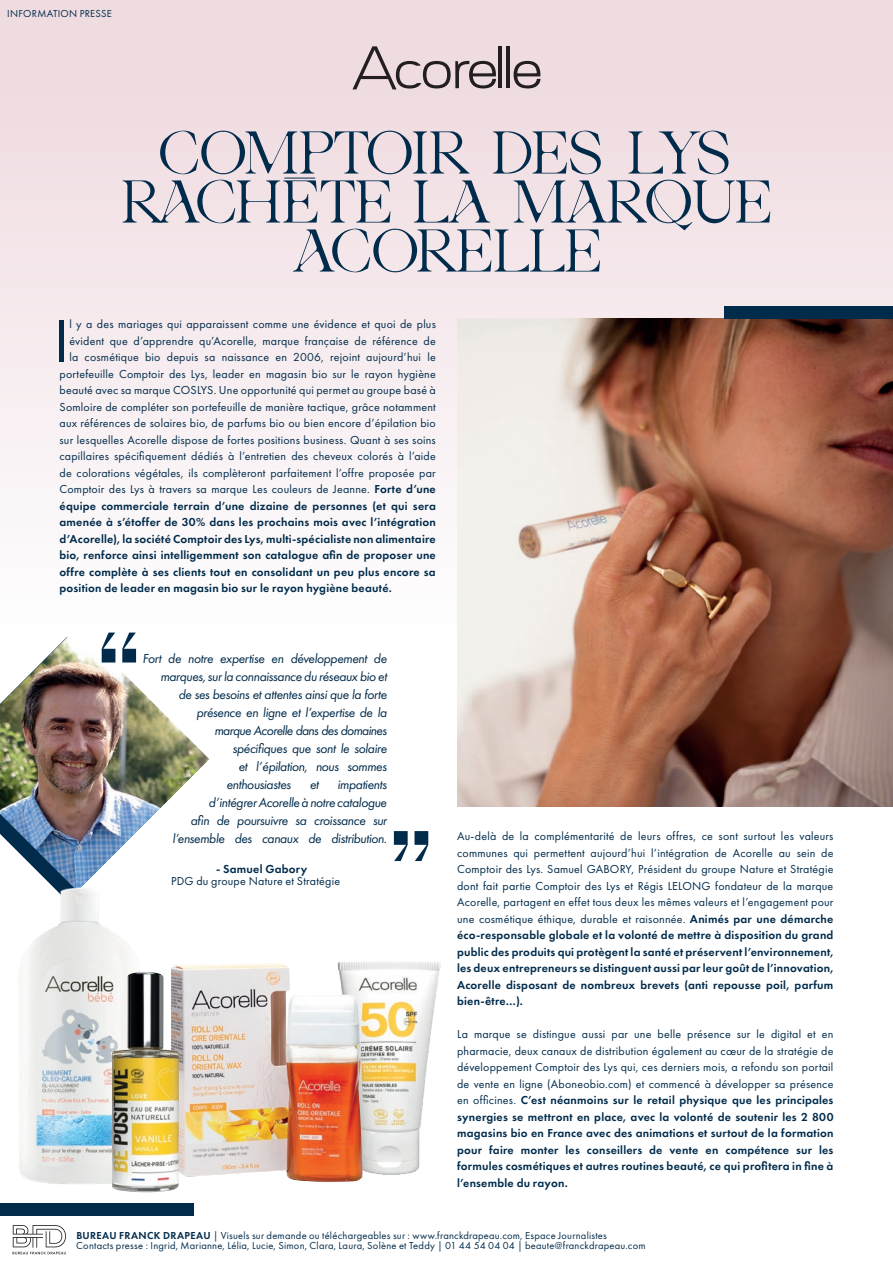
<style>
.page{position:relative;width:893px;height:1263px;background:#fff}
.page>*{position:absolute;margin:0;border:0;box-sizing:border-box;transform-origin:0 0}
.t1{font:61.5px "Futura PT";color:#002b4b}
.t2{font:54.45px/49.1px "Ade Display";letter-spacing:-.005em;color:#002b4b;text-align:center}
.t3{font:italic 13.5px/18px "Futura PT";letter-spacing:-.03em;color:#002b4b;text-align:right}
.t4{font:italic 13.5px "Futura PT";letter-spacing:-.05em;color:#002b4b}
.t5{font:12px/16.5px "Futura PT";letter-spacing:.015em;color:#002b4b;text-align:justify}
.t6{font:600 12px/16.5px "Futura PT";letter-spacing:.02em;color:#002b4b;text-align:justify}
.t7{font:10.5px/10.5px "Futura PT";letter-spacing:.02em;color:#002b4b}
.s1{font-weight:600}
.s2{font-weight:400}
</style>
<div class="page">
<div style="left:0;top:0;width:893px;height:870px;background:linear-gradient(to bottom,#eedadf,#fff)"></div>
<img style="left:0;top:627px;width:209px;height:258px">
<svg style="left:352px;top:46px;width:144px;height:43px;background:#c3b3b7"></svg>
<hr style="left:498px;top:46px;width:4px;height:42px;background:#231f20">
<hr style="left:507px;top:46px;width:3px;height:42px;background:#231f20">
<svg style="left:514px;top:61px;width:27px;height:27px"></svg>
<svg style="left:102px;top:632px;width:34px;height:30px"></svg>
<svg style="left:394px;top:831px;width:34px;height:30px"></svg>
<img style="left:457px;top:319px;width:436px;height:487px">
<img style="left:338px;top:961px;width:103px;height:214px">
<img style="left:171px;top:963px;width:192px;height:219px">
<div style="left:725px;top:306px;width:168px;height:13px;background:#002b4b"></div>
<div style="left:0;top:1203px;width:194px;height:13px;background:#002b4b"></div>
<svg style="left:13px;top:1225px;width:53px;height:29px"></svg>
<img style="left:18px;top:885px;width:129px;height:308px">
<hr style="left:284px;top:178px;width:31px;height:1px;background:#002b4b">
<img style="left:112px;top:972px;width:67px;height:220px">
<p class="t7" style="left:7px;top:8px;width:106px">INFORMATION PRESSE</p>
<h2 class="t2" style="left:122px;top:131px;width:651px">COMPTOIR DES LYS<br>RACHETE LA MARQUE<br>ACORELLE</h2>
<h1 class="t1" style="left:54px;top:304px;width:17px">I</h1>
<p class="t5" style="left:69px;top:316px;width:368px">l y a des mariages qui apparaissent comme une évidence et quoi de plus</p>
<p class="t5" style="left:69px;top:332px;width:368px">évident que d’apprendre qu’Acorelle, marque française de référence de</p>
<p class="t5" style="left:69px;top:349px;width:368px">la cosmétique bio depuis sa naissance en 2006, rejoint aujourd’hui le</p>
<p class="t5" style="left:60px;top:365px;width:378px">portefeuille Comptoir des Lys, leader en magasin bio sur le rayon hygiène</p>
<p class="t5" style="left:60px;top:382px;width:378px">beauté avec sa marque COSLYS. Une opportunité qui permet au groupe basé à</p>
<p class="t5" style="left:60px;top:398px;width:378px">Somloire de compléter son portefeuille de manière tactique, grâce notamment</p>
<p class="t5" style="left:60px;top:415px;width:378px">aux références de solaires bio, de parfums bio ou bien encore d’épilation bio</p>
<p class="t5" style="left:60px;top:431px;width:378px">sur lesquelles Acorelle dispose de fortes positions business. Quant à ses soins</p>
<p class="t5" style="left:60px;top:448px;width:378px">capillaires spécifiquement dédiés à l’entretien des cheveux colorés à l’aide</p>
<p class="t5" style="left:60px;top:464px;width:378px">de colorations végétales, ils complèteront parfaitement l’offre proposée par</p>
<p class="t5" style="left:60px;top:481px;width:378px">Comptoir des Lys à travers sa marque Les couleurs de Jeanne. <span class="s1">Forte d’une</span></p>
<p class="t6" style="left:60px;top:497px;width:378px">équipe commerciale terrain d’une dizaine de personnes (et qui sera</p>
<p class="t6" style="left:60px;top:514px;width:378px">amenée à s’étoffer de 30% dans les prochains mois avec l’intégration</p>
<p class="t6" style="left:60px;top:530px;width:378px">d’Acorelle), la société Comptoir des Lys, multi-spécialiste non alimentaire</p>
<p class="t6" style="left:60px;top:547px;width:378px">bio, renforce ainsi intelligemment son catalogue afin de proposer une</p>
<p class="t6" style="left:60px;top:563px;width:378px">offre complète à ses clients tout en consolidant un peu plus encore sa</p>
<p class="t6" style="left:60px;top:580px;width:334px">position de leader en magasin bio sur le rayon hygiène beauté.</p>
<p class="t3" style="left:142px;top:649px;width:246px">Fort de notre expertise en développement de</p>
<p class="t3" style="left:160px;top:667px;width:228px">marques, sur la connaissance du réseaux bio et</p>
<p class="t3" style="left:178px;top:685px;width:210px">de ses besoins et attentes ainsi que la forte</p>
<p class="t3" style="left:196px;top:703px;width:192px">présence en ligne et l’expertise de la</p>
<p class="t4" style="left:214px;top:722px;width:174px">marque Acorelle dans des domaines</p>
<p class="t3" style="left:232px;top:739px;width:156px">spécifiques que sont le solaire</p>
<p class="t3" style="left:238px;top:757px;width:150px">et l’épilation, nous sommes</p>
<p class="t3" style="left:226px;top:775px;width:66px">enthousiastes</p>
<p class="t3" style="left:310px;top:775px;width:11px">et</p>
<p class="t3" style="left:172px;top:775px;width:216px">impatients<br>d’intégrer Acorelle à notre catalogue<br>afin de poursuivre sa croissance sur l’ensemble des canaux de distribution.</p>
<p class="t6" style="left:216px;top:861px;width:93px">- Samuel Gabory</p>
<p class="t5" style="left:171px;top:873px;width:171px">PDG du groupe Nature et Stratégie</p>
<p class="t5" style="left:457px;top:828px;width:378px">Au-delà de la complémentarité de leurs offres, ce sont surtout les valeurs communes qui permettent aujourd’hui l’intégration de Acorelle au sein de Comptoir des Lys. Samuel GABORY, Président du groupe Nature et Stratégie dont fait partie Comptoir des Lys et Régis LELONG fondateur de la marque Acorelle, partagent en effet tous deux les mêmes valeurs et l’engagement pour une cosmétique éthique, durable et raisonnée. <span class="s1">Animés par une démarche éco-responsable globale et la volonté de mettre à disposition du grand public des produits qui protègent la santé et préservent l’environnement, les deux entrepreneurs se distinguent aussi par leur goût de l’innovation, Acorelle disposant de nombreux brevets (anti repousse poil, parfum bien-être…).</span></p>
<p class="t6" style="left:457px;top:1026px;width:378px"><span class="s2">La marque se distingue aussi par une belle présence sur le digital et en pharmacie, deux canaux de distribution également au cœur de la stratégie de développement Comptoir des Lys qui, ces derniers mois, a refondu son portail de vente en ligne (Aboneobio.com) et commencé à développer sa présence en officines.</span> C’est néanmoins sur le retail physique que les principales synergies se mettront en place, avec la volonté de soutenir les 2 800 magasins bio en France avec des animations et surtout de la formation pour faire monter les conseillers de vente en compétence sur les formules cosmétiques et autres routines beauté, ce qui profitera in fine à l’ensemble du rayon.</p>
<p class="t7" style="left:76px;top:1230px;width:571px"><span class="s1">BUREAU FRANCK DRAPEAU</span> | Visuels sur demande ou téléchargeables sur : www.franckdrapeau.com, Espace Journalistes<br>Contacts presse : Ingrid, Marianne, Lélia, Lucie, Simon, Clara, Laura, Solène et Teddy | 01 44 54 04 04 | beaute@franckdrapeau.com</p>
</div>
